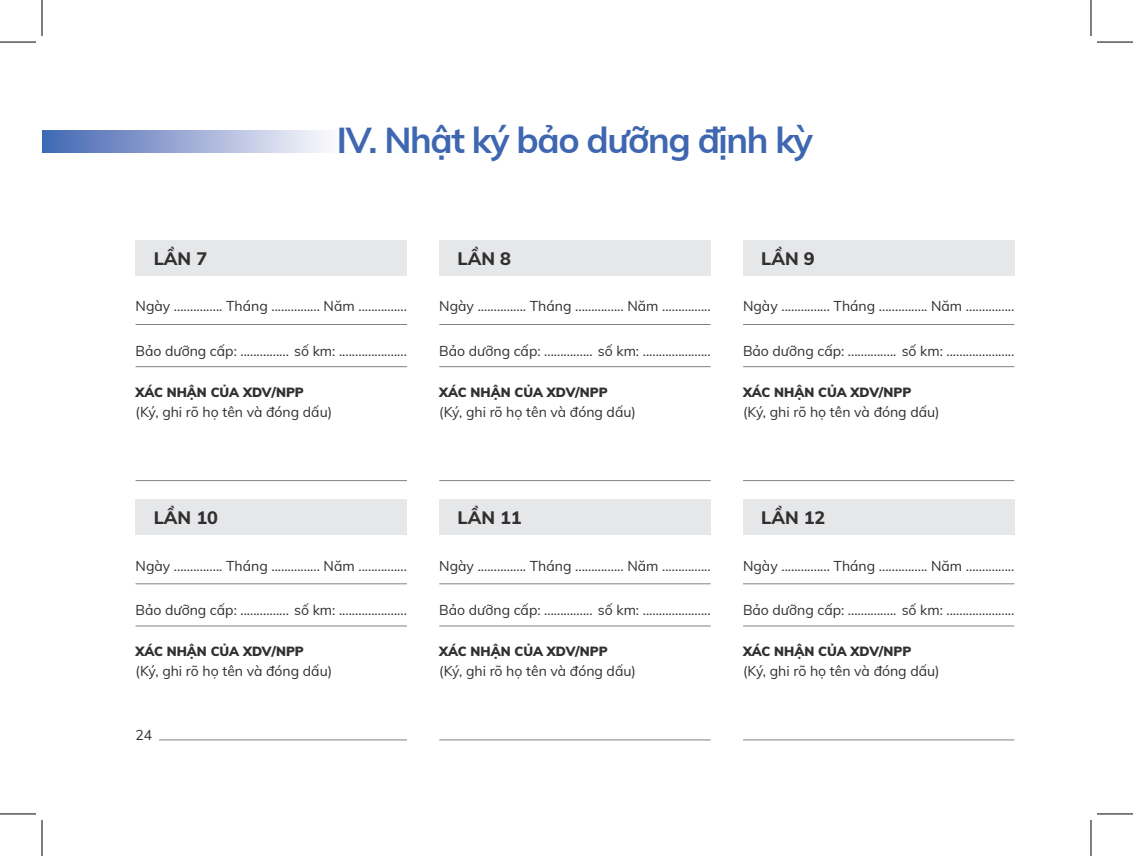
<style>
.page{position:relative;width:1133px;height:856px;background:#fff}
.page>*{position:absolute;margin:0;border:0;box-sizing:border-box;transform-origin:0 0}
.t1{font:700 36px "Muli";letter-spacing:-.04em;color:#3e66b1}
.t2{font:800 18px "Muli";color:#312f30}
.t3{font:14px "Muli";color:#312f30}
.t4{font:900 13px "Muli";color:#312f30}
</style>
<div class="page">
<hr style="left:1091px;top:42px;width:1px;height:771px;background:#e0e1e3">
<hr style="left:159px;top:739px;width:248px;height:1px;background:#808285">
<hr style="left:439px;top:739px;width:272px;height:1px;background:#808285">
<hr style="left:743px;top:739px;width:271px;height:1px;background:#808285">
<div style="left:42px;top:130px;width:319px;height:22px;background:linear-gradient(to right,#4265b2,#fff)"></div>
<hr style="left:136px;top:324px;width:271px;height:1px;background:#808285">
<hr style="left:136px;top:366px;width:271px;height:1px;background:#808285">
<hr style="left:136px;top:480px;width:271px;height:1px;background:#808285">
<div style="left:136px;top:239px;width:271px;height:36px;background:#e6e7e9"></div>
<hr style="left:136px;top:583px;width:271px;height:1px;background:#808285">
<hr style="left:136px;top:625px;width:271px;height:1px;background:#808285">
<div style="left:136px;top:498px;width:271px;height:36px;background:#e6e7e9"></div>
<hr style="left:439px;top:324px;width:272px;height:1px;background:#808285">
<hr style="left:439px;top:366px;width:272px;height:1px;background:#808285">
<hr style="left:439px;top:480px;width:272px;height:1px;background:#808285">
<div style="left:439px;top:239px;width:272px;height:36px;background:#e6e7e9"></div>
<hr style="left:439px;top:583px;width:272px;height:1px;background:#808285">
<hr style="left:439px;top:625px;width:272px;height:1px;background:#808285">
<div style="left:439px;top:498px;width:272px;height:36px;background:#e6e7e9"></div>
<hr style="left:743px;top:324px;width:271px;height:1px;background:#808285">
<hr style="left:743px;top:366px;width:271px;height:1px;background:#808285">
<hr style="left:743px;top:480px;width:271px;height:1px;background:#808285">
<div style="left:743px;top:239px;width:271px;height:36px;background:#e6e7e9"></div>
<hr style="left:743px;top:583px;width:271px;height:1px;background:#808285">
<hr style="left:743px;top:625px;width:271px;height:1px;background:#808285">
<div style="left:743px;top:498px;width:271px;height:36px;background:#e6e7e9"></div>
<hr style="left:0;top:42px;width:36px;height:1px;background:#000">
<hr style="left:1097px;top:42px;width:36px;height:1px;background:#000">
<hr style="left:0;top:813px;width:36px;height:1px;background:#000">
<hr style="left:1097px;top:813px;width:36px;height:1px;background:#000">
<hr style="left:42px;top:0;width:1px;height:36px;background:#000">
<hr style="left:42px;top:819px;width:1px;height:36px;background:#000">
<hr style="left:1090px;top:0;width:1px;height:36px;background:#000">
<hr style="left:1090px;top:819px;width:1px;height:36px;background:#000">
<p class="t2" style="left:154px;top:245px;width:55px">LẦN 7</p>
<p class="t1" style="left:337px;top:113px;width:477px">IV. Nhật ký bảo dưỡng định kỳ</p>
<p class="t2" style="left:457px;top:245px;width:55px">LẦN 8</p>
<p class="t2" style="left:761px;top:245px;width:55px">LẦN 9</p>
<p class="t3" style="left:136px;top:296px;width:273px">Ngày ............... Tháng ............... Năm ...............</p>
<p class="t3" style="left:439px;top:296px;width:273px">Ngày ............... Tháng ............... Năm ...............</p>
<p class="t3" style="left:743px;top:296px;width:273px">Ngày ............... Tháng ............... Năm ...............</p>
<p class="t3" style="left:136px;top:340px;width:273px">Bảo dưỡng cấp: ............... số km: .....................</p>
<p class="t3" style="left:439px;top:340px;width:273px">Bảo dưỡng cấp: ............... số km: .....................</p>
<p class="t3" style="left:743px;top:340px;width:273px">Bảo dưỡng cấp: ............... số km: .....................</p>
<p class="t4" style="left:136px;top:382px;width:170px">XÁC NHẬN CỦA XDV/NPP</p>
<p class="t3" style="left:136px;top:401px;width:198px">(Ký, ghi rõ họ tên và đóng dấu)</p>
<p class="t4" style="left:439px;top:382px;width:170px">XÁC NHẬN CỦA XDV/NPP</p>
<p class="t3" style="left:439px;top:401px;width:198px">(Ký, ghi rõ họ tên và đóng dấu)</p>
<p class="t4" style="left:743px;top:382px;width:170px">XÁC NHẬN CỦA XDV/NPP</p>
<p class="t3" style="left:743px;top:401px;width:198px">(Ký, ghi rõ họ tên và đóng dấu)</p>
<p class="t2" style="left:154px;top:504px;width:66px">LẦN 10</p>
<p class="t2" style="left:457px;top:504px;width:66px">LẦN 11</p>
<p class="t2" style="left:761px;top:504px;width:66px">LẦN 12</p>
<p class="t3" style="left:136px;top:555px;width:273px">Ngày ............... Tháng ............... Năm ...............</p>
<p class="t3" style="left:439px;top:555px;width:273px">Ngày ............... Tháng ............... Năm ...............</p>
<p class="t3" style="left:743px;top:555px;width:273px">Ngày ............... Tháng ............... Năm ...............</p>
<p class="t3" style="left:136px;top:599px;width:273px">Bảo dưỡng cấp: ............... số km: .....................</p>
<p class="t3" style="left:439px;top:599px;width:273px">Bảo dưỡng cấp: ............... số km: .....................</p>
<p class="t3" style="left:743px;top:599px;width:273px">Bảo dưỡng cấp: ............... số km: .....................</p>
<p class="t4" style="left:136px;top:641px;width:170px">XÁC NHẬN CỦA XDV/NPP</p>
<p class="t3" style="left:136px;top:660px;width:198px">(Ký, ghi rõ họ tên và đóng dấu)</p>
<p class="t4" style="left:439px;top:641px;width:170px">XÁC NHẬN CỦA XDV/NPP</p>
<p class="t3" style="left:439px;top:660px;width:198px">(Ký, ghi rõ họ tên và đóng dấu)</p>
<p class="t4" style="left:743px;top:641px;width:170px">XÁC NHẬN CỦA XDV/NPP</p>
<p class="t3" style="left:743px;top:660px;width:198px">(Ký, ghi rõ họ tên và đóng dấu)</p>
<p class="t3" style="left:136px;top:724px;width:18px">24</p>
</div>
